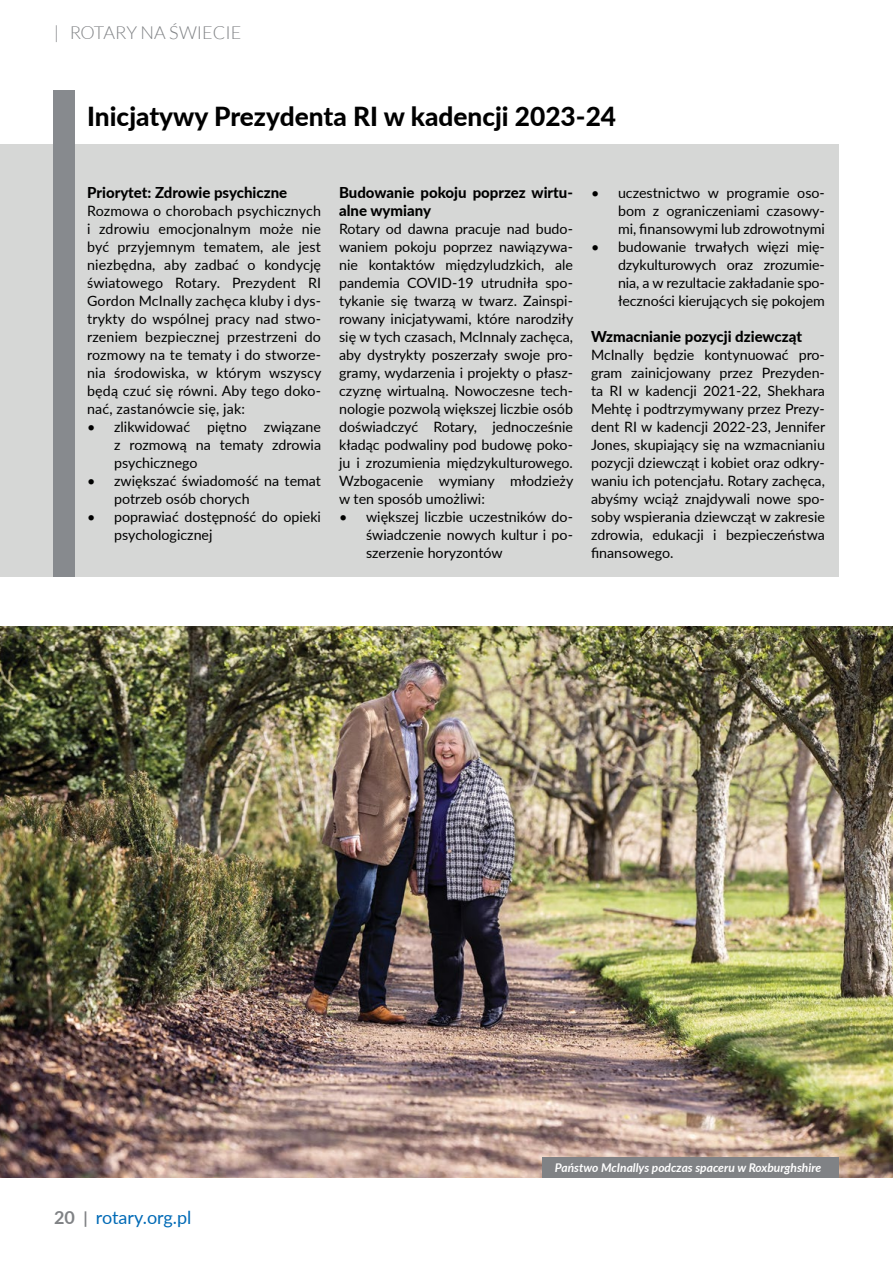
<style>
.page{position:relative;width:893px;height:1263px;background:#fff}
.page>*{position:absolute;margin:0;border:0;box-sizing:border-box;transform-origin:0 0}
.t1{font:800 26.25px "Lato";color:#000}
.t2{font:18px "Lato";color:#006ab6}
.t3{font:300 18px "Lato";color:#808285}
.t4{font:800 15px/18px "Lato";color:#000}
.t5{font:14.25px/18px "Lato";color:#000;text-align:justify}
.t6{font:italic 700 12px "Lato";color:#fff}
.s1{font-weight:700;color:#808285}
.s2{font-weight:700;font-size:16.5px;color:#808285}
</style>
<div class="page">
<div style="left:0;top:144px;width:839px;height:432px;background:#d6d7d6"></div>
<div style="left:54px;top:90px;width:21px;height:486px;background:#878a8e"></div>
<img style="left:0;top:626px;width:893px;height:552px">
<div style="left:542px;top:1157px;width:297px;height:21px;background:#808285"></div>
<p class="t3" style="left:54px;top:23px;width:189px">| ROTARY NA ŚWIECIE</p>
<h1 class="t1" style="left:87px;top:97px;width:530px">Inicjatywy Prezydenta RI w kadencji 2023-24</h1>
<p class="t4" style="left:87px;top:183px;width:202px">Priorytet: Zdrowie psychiczne</p>
<p class="t5" style="left:87px;top:201px;width:236px">Rozmowa o chorobach psychicznych i zdrowiu emocjonalnym może nie być przyjemnym tematem, ale jest niezbędna, aby zadbać o kondycję światowego Rotary. Prezydent RI Gordon McInally zachęca kluby i dys&shy;trykty do wspólnej pracy nad stwo&shy;rzeniem bezpiecznej przestrzeni do rozmowy na te tematy i do stworze&shy;nia środowiska, w którym wszyscy będą czuć się równi. Aby tego doko&shy;nać, zastanówcie się, jak:</p>
<p class="t5" style="left:114px;top:417px;width:208px;text-indent:-27px">• zlikwidować piętno związane z rozmową na tematy zdrowia psychicznego</p>
<p class="t5" style="left:114px;top:471px;width:208px;text-indent:-27px">• zwiększać świadomość na temat potrzeb osób chorych</p>
<p class="t5" style="left:114px;top:507px;width:208px;text-indent:-27px">• poprawiać dostępność do opieki psychologicznej</p>
<p class="t4" style="left:339px;top:183px;width:235px">Budowanie pokoju poprzez wirtu&shy;alne wymiany</p>
<p class="t5" style="left:339px;top:219px;width:236px">Rotary od dawna pracuje nad budo&shy;waniem pokoju poprzez nawiązywa&shy;nie kontaktów międzyludzkich, ale pandemia COVID-19 utrudniła spo&shy;tykanie się twarzą w twarz. Zainspi&shy;rowany inicjatywami, które narodziły się w tych czasach, McInnaly zachęca, aby dystrykty poszerzały swoje pro&shy;gramy, wydarzenia i projekty o płasz&shy;czyznę wirtualną. Nowoczesne tech&shy;nologie pozwolą większej liczbie osób doświadczyć Rotary, jednocześnie kładąc podwaliny pod budowę poko&shy;ju i zrozumienia międzykulturowego.<br>Wzbogacenie wymiany młodzieży w ten sposób umożliwi:</p>
<p class="t5" style="left:366px;top:507px;width:208px;text-indent:-27px">• większej liczbie uczestników do&shy;świadczenie nowych kultur i po&shy;szerzenie horyzontów</p>
<p class="t5" style="left:618px;top:183px;width:208px;text-indent:-27px">• uczestnictwo w programie oso&shy;bom z ograniczeniami czasowy&shy;mi, finansowymi lub zdrowotnymi</p>
<p class="t5" style="left:618px;top:237px;width:208px;text-indent:-27px">• budowanie trwałych więzi mię&shy;dzykulturowych oraz zrozumie&shy;nia, a w rezultacie zakładanie spo&shy;łeczności kierujących się pokojem</p>
<p class="t4" style="left:591px;top:327px;width:212px">Wzmacnianie pozycji dziewcząt</p>
<p class="t5" style="left:591px;top:345px;width:236px">McInally będzie kontynuować pro&shy;gram zainicjowany przez Prezyden&shy;ta RI w kadencji 2021-22, Shekhara Mehtę i podtrzymywany przez Prezy&shy;dent RI w kadencji 2022-23, Jennifer Jones, skupiający się na wzmacnianiu pozycji dziewcząt i kobiet oraz odkry&shy;waniu ich potencjału. Rotary zachęca, abyśmy wciąż znajdywali nowe spo&shy;soby wspierania dziewcząt w zakresie zdrowia, edukacji i bezpieczeństwa finansowego.</p>
<p class="t2" style="left:54px;top:1205px;width:139px"><span class="s1">20</span> <span class="s2">|</span> rotary.org.pl</p>
<p class="t6" style="left:555px;top:1159px;width:268px">Państwo McInallys podczas spaceru w Roxburghshire</p>
</div>
